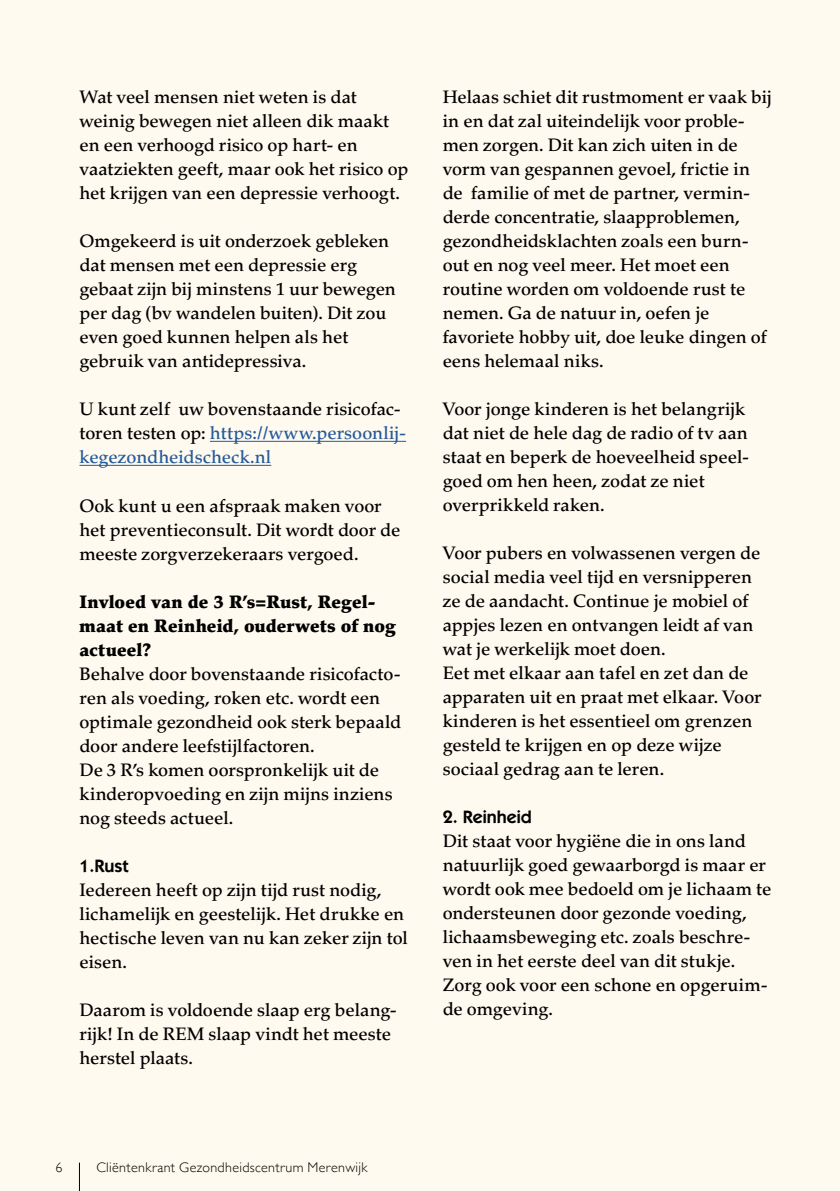
<style>
.page{position:relative;width:840px;height:1191px;background:#fff}
.page>*{position:absolute;margin:0;border:0;box-sizing:border-box;transform-origin:0 0}
.t1{font:500 18px/24px "Palatino LT Std";letter-spacing:-.005em;color:#000}
.t2{font:900 18px/24px "Palatino LT Std";color:#000}
.t3{font:600 18px "ITC Kabel Std";color:#000}
.t4{font:300 14px "Gill Sans";letter-spacing:.025em;color:#000}
.s1{color:#255b9a}
</style>
<div class="page">
<div style="left:0;top:0;width:839px;height:1191px;background:#fffaef"></div>
<svg style="left:79px;top:1162px;width:1px;height:29px"></svg>
<hr style="left:210px;top:441px;width:196px;height:1px;background:#255b9a">
<hr style="left:79px;top:465px;width:192px;height:1px;background:#255b9a">
<p class="t1" style="left:79px;top:86px;width:330px">Wat veel mensen niet weten is dat weinig bewegen niet alleen dik maakt en een verhoogd risico op hart- en vaatziekten geeft, maar ook het risico op het krijgen van een depressie verhoogt.</p>
<p class="t1" style="left:79px;top:230px;width:318px">Omgekeerd is uit onderzoek gebleken dat mensen met een depressie erg gebaat zijn bij minstens 1 uur bewegen per dag (bv wandelen buiten). Dit zou even goed kunnen helpen als het gebruik van antidepressiva.</p>
<p class="t1" style="left:79px;top:398px;width:328px">U kunt zelf uw bovenstaande risicofac&shy;toren testen op: <span class="s1">https://www.persoonlij&shy;kegezondheidscheck.nl</span></p>
<p class="t1" style="left:79px;top:494px;width:322px">Ook kunt u een afspraak maken voor het preventieconsult. Dit wordt door de meeste zorgverzekeraars vergoed.</p>
<p class="t2" style="left:79px;top:589px;width:317px">Invloed van de 3 R’s=Rust, Regel&shy;maat en Reinheid, ouderwets of nog actueel?</p>
<p class="t1" style="left:79px;top:661px;width:323px">Behalve door bovenstaande risicofacto&shy;ren als voeding, roken etc. wordt een optimale gezondheid ook sterk bepaald door andere leefstijlfactoren.<br>De 3 R’s komen oorspronkelijk uit de kinderopvoeding en zijn mijns inziens nog steeds actueel.</p>
<p class="t3" style="left:79px;top:855px;width:51px">1.Rust</p>
<p class="t1" style="left:79px;top:877px;width:329px">Iedereen heeft op zijn tijd rust nodig, lichamelijk en geestelijk. Het drukke en hectische leven van nu kan zeker zijn tol eisen.</p>
<p class="t1" style="left:79px;top:997px;width:319px">Daarom is voldoende slaap erg belang&shy;rijk! In de REM slaap vindt het meeste herstel plaats.</p>
<p class="t1" style="left:442px;top:85px;width:330px">Helaas schiet dit rustmoment er vaak bij in en dat zal uiteindelijk voor proble&shy;men zorgen. Dit kan zich uiten in de vorm van gespannen gevoel, frictie in de familie of met de partner, vermin&shy;derde concentratie, slaapproblemen, gezondheidsklachten zoals een burn&shy;out en nog veel meer. Het moet een routine worden om voldoende rust te nemen. Ga de natuur in, oefen je favoriete hobby uit, doe leuke dingen of eens helemaal niks.</p>
<p class="t1" style="left:442px;top:397px;width:308px">Voor jonge kinderen is het belangrijk dat niet de hele dag de radio of tv aan staat en beperk de hoeveelheid speel&shy;goed om hen heen, zodat ze niet overprikkeld raken.</p>
<p class="t1" style="left:442px;top:541px;width:320px">Voor pubers en volwassenen vergen de social media veel tijd en versnipperen ze de aandacht. Continue je mobiel of appjes lezen en ontvangen leidt af van wat je werkelijk moet doen.<br>Eet met elkaar aan tafel en zet dan de apparaten uit en praat met elkaar. Voor kinderen is het essentieel om grenzen gesteld te krijgen en op deze wijze sociaal gedrag aan te leren.</p>
<p class="t3" style="left:442px;top:806px;width:91px">2. Reinheid</p>
<p class="t1" style="left:442px;top:829px;width:330px">Dit staat voor hygiëne die in ons land natuurlijk goed gewaarborgd is maar er wordt ook mee bedoeld om je lichaam te ondersteunen door gezonde voeding, lichaamsbeweging etc. zoals beschre&shy;ven in het eerste deel van dit stukje.<br>Zorg ook voor een schone en opgeruim&shy;de omgeving.</p>
<p class="t4" style="left:55px;top:1156px;width:8px">6</p>
<p class="t4" style="left:96px;top:1156px;width:272px">Cliëntenkrant Gezondheidscentrum Merenwijk</p>
</div>
